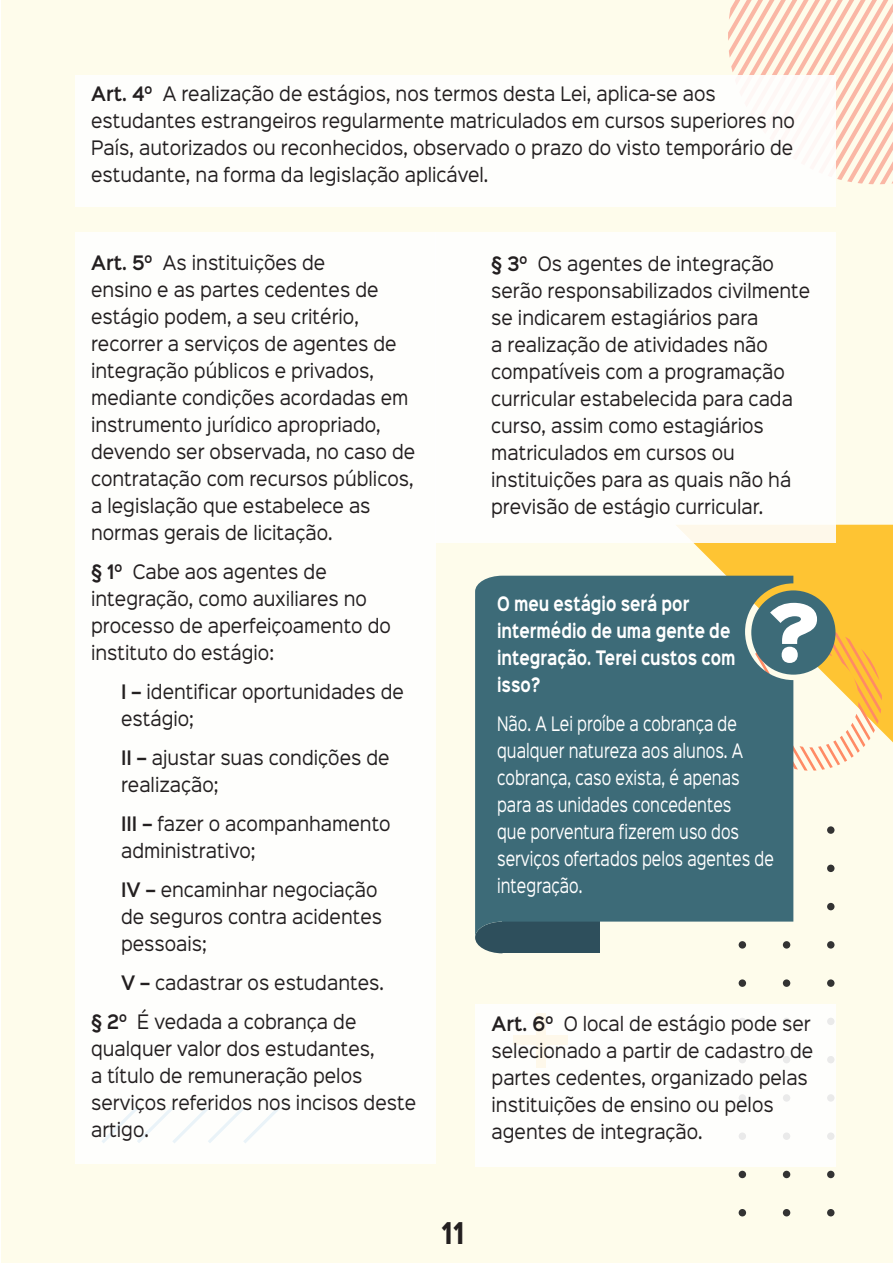
<style>
.page{position:relative;width:893px;height:1263px;background:#fff}
.page>*{position:absolute;margin:0;border:0;box-sizing:border-box;transform-origin:0 0}
.t1{font:72px "Sinkin Sans 900 X Black";color:#fff}
.t2{font:700 27px "Sinkin Sans 700";color:#231f20;scale:.9 1}
.Inciso{font:18px/27px "Sinkin Sans 400";color:#231f20;scale:.9 1}
.texto_box{font:18px/27px "Sinkin Sans 400";color:#fff;scale:.75 1}
.título_box{font:700 18px/27px "Sinkin Sans 700";color:#fff;scale:.75 1}
.s1{font-family:"Sinkin Sans 600";font-weight:600}
</style>
<div class="page">
<div style="left:1px;top:0;width:892px;height:1263px;background:#fefce7"></div>
<svg style="left:675px;top:525px;width:218px;height:300px;fill:#fec433"></svg>
<svg style="left:739px;top:941px;width:7px;height:275px"></svg>
<svg style="left:783px;top:941px;width:7px;height:275px"></svg>
<svg style="left:827px;top:826px;width:7px;height:390px"></svg>
<svg style="left:793px;top:628px;width:89px;height:143px"></svg>
<svg style="left:728px;top:0;width:165px;height:184px"></svg>
<div style="left:502px;top:921px;width:98px;height:32px;background:#2e4f5c"></div>
<svg style="left:475px;top:937px;width:27px;height:16px"></svg>
<div style="left:475px;top:576px;width:318px;height:361px;background:#3d6b78"></div>
<div style="left:751px;top:590px;width:84px;height:85px;background:#3d6b78;border-radius:50%"></div>
<div style="left:75px;top:75px;width:760px;height:131px;background:#fff"></div>
<div style="left:475px;top:1004px;width:360px;height:162px;background:#fff"></div>
<div style="left:435px;top:232px;width:400px;height:311px;background:#fff"></div>
<div style="left:75px;top:232px;width:360px;height:932px;background:#fff"></div>
<p class="Inciso" style="left:91px;top:79px;width:784px"><span class="s1">Art. 4º</span> A realização de estágios, nos termos desta Lei, aplica-se aos estudantes estrangeiros regularmente matriculados em cursos superiores no País, autorizados ou reconhecidos, observado o prazo do visto temporário de estudante, na forma da legislação aplicável.</p>
<p class="Inciso" style="left:91px;top:247px;width:362px"><span class="s1">Art. 5º</span> As instituições de<br>ensino e as partes cedentes de estágio podem, a seu critério, recorrer a serviços de agentes de integração públicos e privados, mediante condições acordadas em instrumento jurídico apropriado, devendo ser observada, no caso de contratação com recursos públicos, a legislação que estabelece as normas gerais de licitação.</p>
<p class="Inciso" style="left:91px;top:556px;width:335px"><span class="s1">§ 1º</span> Cabe aos agentes de integração, como auxiliares no processo de aperfeiçoamento do instituto do estágio:</p>
<p class="Inciso" style="left:121px;top:676px;width:316px"><span class="s1">I –</span> identificar oportunidades de estágio;</p>
<p class="Inciso" style="left:121px;top:742px;width:300px"><span class="s1">II –</span> ajustar suas condições de realização;</p>
<p class="Inciso" style="left:121px;top:808px;width:301px"><span class="s1">III –</span> fazer o acompanhamento administrativo;</p>
<p class="Inciso" style="left:121px;top:874px;width:292px"><span class="s1">IV –</span> encaminhar negociação de seguros contra acidentes pessoais;</p>
<p class="Inciso" style="left:121px;top:967px;width:294px"><span class="s1">V –</span> cadastrar os estudantes.</p>
<p class="Inciso" style="left:91px;top:1006px;width:363px"><span class="s1">§ 2º</span> É vedada a cobrança de qualquer valor dos estudantes,<br>a título de remuneração pelos serviços referidos nos incisos deste artigo.</p>
<p class="Inciso" style="left:491px;top:249px;width:356px"><span class="s1">§ 3º</span> Os agentes de integração serão responsabilizados civilmente se indicarem estagiários para<br>a realização de atividades não compatíveis com a programação curricular estabelecida para cada curso, assim como estagiários matriculados em cursos ou instituições para as quais não há previsão de estágio curricular.</p>
<p class="título_box" style="left:497px;top:591px;width:319px">O meu estágio será por intermédio de uma gente de integração. Terei custos com isso?</p>
<p class="texto_box" style="left:497px;top:708px;width:371px">Não. A Lei proíbe a cobrança de qualquer natureza aos alunos. A cobrança, caso exista, é apenas para as unidades concedentes<br>que porventura fizerem uso dos serviços ofertados pelos agentes de integração.</p>
<p class="t1" style="left:766px;top:595px;width:56px">?</p>
<p class="Inciso" style="left:492px;top:1008px;width:359px"><span class="s1">Art. 6º</span> O local de estágio pode ser selecionado a partir de cadastro de partes cedentes, organizado pelas instituições de ensino ou pelos agentes de integração.</p>
<h2 class="t2" style="left:441px;top:1219px;width:27px">11</h2>
</div>
